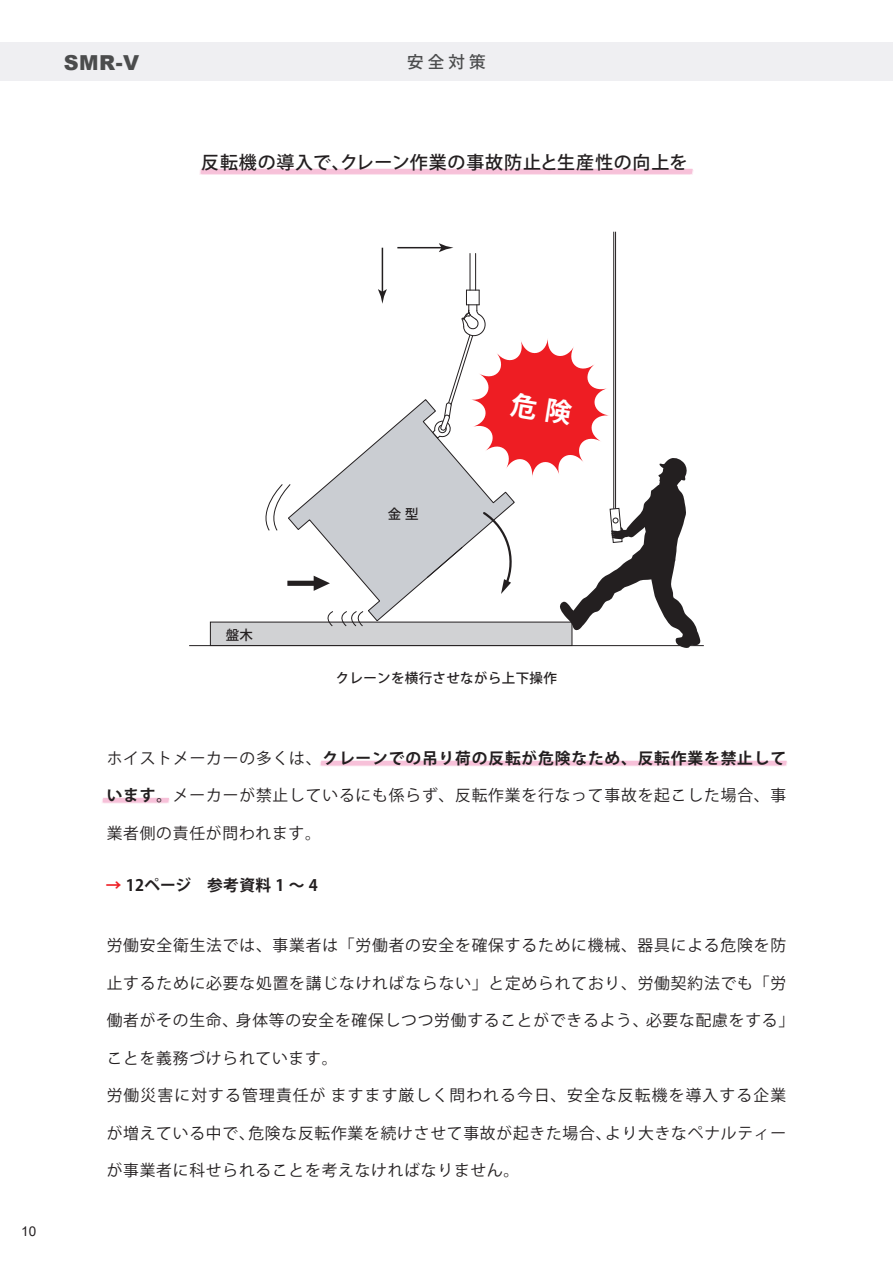
<style>
.page{position:relative;width:893px;height:1263px;background:#fff}
.page>*{position:absolute;margin:0;border:0;box-sizing:border-box;transform-origin:0 0}
.t1{font:900 20.7px "Arial";color:#4b4c4d}
.t2{font:500 18px "Koz Go Pro";letter-spacing:.04em;color:#231f20}
.t3{font:500 16.5px "Koz Go Pro";color:#4b4c4d}
.t4{font:15.75px "Koz Go Pr 6 N";letter-spacing:.055em;color:#231f20}
.t5{font:700 15.75px "Koz Go Pr 6 N";letter-spacing:.055em;color:#231f20}
.t6{font:15.75px "Koz Go Pr 6 N";letter-spacing:.075em;color:#231f20}
.t7{font:700 15.75px "Koz Go Pro";letter-spacing:.025em;color:#231f20}
.t8{font:500 13.5px "Koz Go Pro";letter-spacing:.025em;color:#231f20}
.t9{font:13.5px "Arial";color:#231f20}
.s1{font-weight:400}
.s2{font-weight:700}
.s3{color:#ee1d23}
</style>
<div class="page">
<svg style="left:287px;top:399px;width:140px;height:223px"></svg>
<hr style="left:189px;top:645px;width:515px;height:1px;background:#231f20">
<div style="left:210px;top:622px;width:362px;height:23px;background:#d1d2d4"></div>
<div style="left:210px;top:622px;width:362px;height:24px;border:1px solid #231f20"></div>
<div style="left:613px;top:231px;width:3px;height:280px;background:#fff;border:1px solid #231f20"></div>
<svg style="left:265px;top:484px;width:26px;height:47px"></svg>
<svg style="left:322px;top:611px;width:42px;height:16px"></svg>
<hr style="left:382px;top:248px;width:1px;height:46px;background:#231f20">
<svg style="left:378px;top:289px;width:9px;height:15px"></svg>
<hr style="left:397px;top:247px;width:47px;height:1px;background:#231f20">
<svg style="left:439px;top:243px;width:14px;height:9px"></svg>
<svg style="left:287px;top:576px;width:43px;height:15px"></svg>
<hr style="left:470px;top:253px;width:1px;height:37px;background:#231f20">
<hr style="left:475px;top:253px;width:1px;height:37px;background:#231f20">
<svg style="left:199px;top:168px;width:495px;height:7px;background:#f8cde0"></svg>
<svg style="left:320px;top:760px;width:467px;height:6px;background:#f8cbdf"></svg>
<svg style="left:102px;top:797px;width:68px;height:6px"></svg>
<div style="left:0;top:43px;width:892px;height:38px;background:#efeff2"></div>
<svg style="left:427px;top:290px;width:274px;height:358px"></svg>
<h1 class="t1" style="left:64px;top:47px;width:77px">SMR-V</h1>
<p class="t3" style="left:407px;top:51px;width:80px">安全対策</p>
<p class="t2" style="left:201px;top:151px;width:488px">反転機の導入で、クレーン作業の事故防止と生産性の向上を</p>
<p class="t9" style="left:21px;top:1222px;width:17px">10</p>
<p class="t8" style="left:226px;top:626px;width:29px">盤木</p>
<p class="t8" style="left:388px;top:505px;width:32px">金型</p>
<p class="t8" style="left:336px;top:670px;width:223px">クレーンを横行させながら上下操作</p>
<p class="t5" style="left:107px;top:749px;width:681px"><span class="s1">ホイストメーカーの多くは、</span>クレーンでの吊り荷の反転が危険なため、反転作業を禁止して</p>
<p class="t4" style="left:107px;top:787px;width:681px"><span class="s2">います。</span>メーカーが禁止しているにも係らず、反転作業を行なって事故を起こした場合、事</p>
<p class="t4" style="left:107px;top:824px;width:216px">業者側の責任が問われます。</p>
<p class="t7" style="left:106px;top:875px;width:214px"><span class="s3">→</span> 12ページ　参考資料 1 ～ 4</p>
<p class="t4" style="left:107px;top:937px;width:681px">労働安全衛生法では、事業者は「労働者の安全を確保するために機械、器具による危険を防</p>
<p class="t4" style="left:107px;top:974px;width:681px">止するために必要な処置を講じなければならない」と定められており、労働契約法でも「労</p>
<p class="t4" style="left:107px;top:1012px;width:689px">働者がその生命、身体等の安全を確保しつつ労働することができるよう、必要な配慮をする」</p>
<p class="t4" style="left:107px;top:1049px;width:232px">ことを義務づけられています。</p>
<p class="t6" style="left:107px;top:1087px;width:681px">労働災害に対する管理責任が ますます厳しく問われる今日、安全な反転機を導入する企業</p>
<p class="t4" style="left:107px;top:1124px;width:681px">が増えている中で、危険な反転作業を続けさせて事故が起きた場合、より大きなペナルティー</p>
<p class="t4" style="left:107px;top:1162px;width:414px">が事業者に科せられることを考えなければなりません。</p>
</div>
